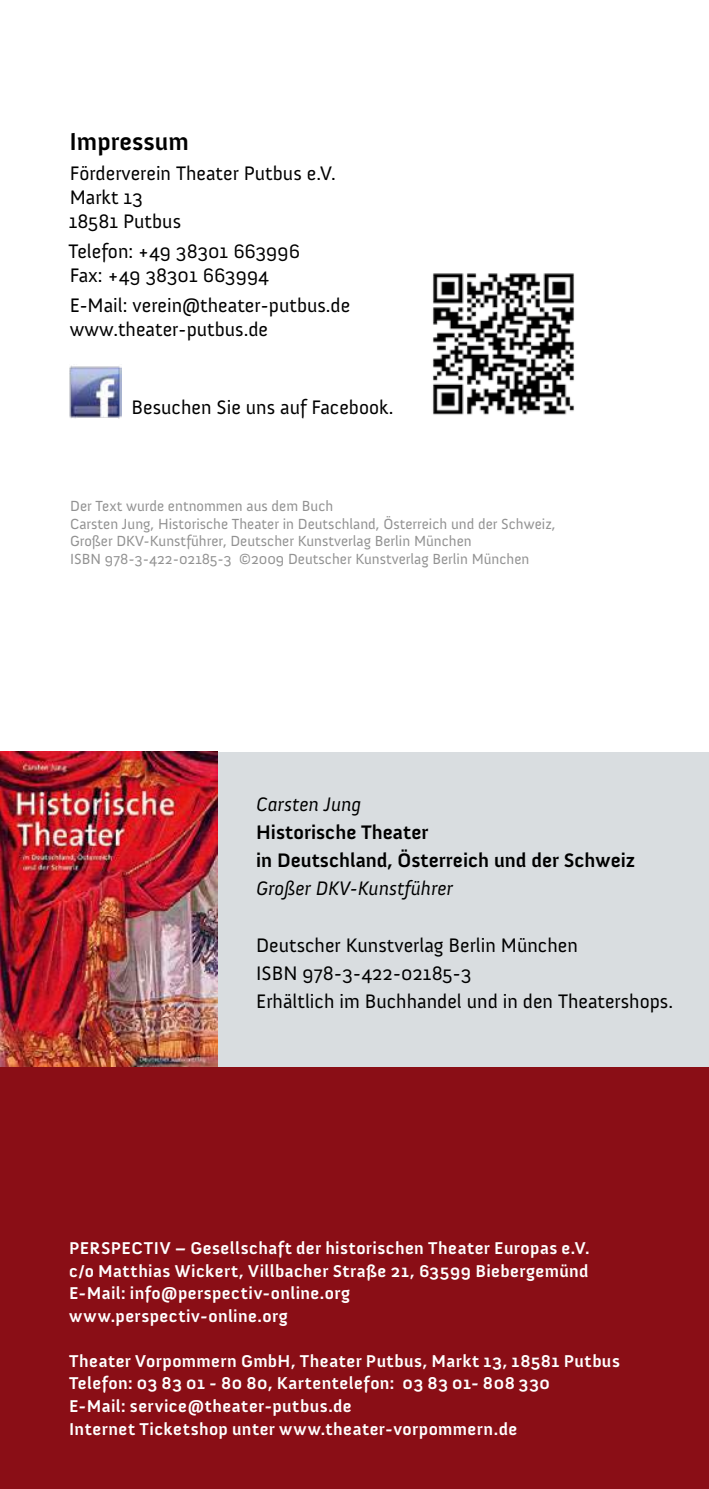
<style>
.page{position:relative;width:709px;height:1489px;background:#fff}
.page>*{position:absolute;margin:0;border:0;box-sizing:border-box;transform-origin:0 0}
.t1{font:700 25px "Anivers";color:#000}
.t2{font:20px/24px "Anivers";color:#000}
.t3{font:700 20px/28px "Anivers";color:#000}
.t4{font:italic 20px "Anivers";color:#000}
.t5{font:700 17.5px/22.5px "Anivers";letter-spacing:.025em;color:#fff}
.t6{font:15px/17.5px "Anivers";color:#929292}
</style>
<div class="page">
<div style="left:0;top:911px;width:709px;height:577px;background:#8a0e16"></div>
<img style="left:69px;top:366px;width:52px;height:52px">
<img style="left:433px;top:273px;width:141px;height:142px">
<div style="left:0;top:751px;width:709px;height:315px;background:#d9dde0"></div>
<img style="left:0;top:751px;width:218px;height:315px">
<h1 class="t1" style="left:69px;top:128px;width:121px">Impressum</h1>
<p class="t2" style="left:69px;top:162px;width:268px">Förderverein Theater Putbus e.V.<br>Markt 13<br>18581 Putbus</p>
<p class="t2" style="left:69px;top:240px;width:233px">Telefon: +49 38301 663996<br>Fax: +49 38301 663994</p>
<p class="t2" style="left:70px;top:294px;width:282px">E-Mail: verein@theater-putbus.de www.theater-putbus.de</p>
<p class="t2" style="left:132px;top:395px;width:263px">Besuchen Sie uns auf Facebook.</p>
<p class="t6" style="left:70px;top:497px;width:487px">Der Text wurde entnommen aus dem Buch<br>Carsten Jung, Historische Theater in Deutschland, Österreich und der Schweiz, Großer DKV-Kunstführer, Deutscher Kunstverlag Berlin München<br>ISBN 978-3-422-02185-3 ©2009 Deutscher Kunstverlag Berlin München</p>
<p class="t4" style="left:256px;top:793px;width:107px">Carsten Jung</p>
<p class="t3" style="left:256px;top:818px;width:381px">Historische Theater<br>in Deutschland, Österreich und der Schweiz</p>
<p class="t4" style="left:256px;top:877px;width:198px">Großer DKV-Kunstführer</p>
<p class="t2" style="left:256px;top:931px;width:418px;line-height:28px">Deutscher Kunstverlag Berlin München<br>ISBN 978-3-422-02185-3<br>Erhältlich im Buchhandel und in den Theatershops.</p>
<p class="t5" style="left:69px;top:1237px;width:522px">PERSPECTIV – Gesellschaft der historischen Theater Europas e.V. c/o Matthias Wickert, Villbacher Straße 21, 63599 Biebergemünd E-Mail: info@perspectiv-online.org<br>www.perspectiv-online.org</p>
<p class="t5" style="left:69px;top:1349px;width:552px">Theater Vorpommern GmbH, Theater Putbus, Markt 13, 18581 Putbus Telefon: 03 83 01 - 80 80, Kartentelefon: 03 83 01- 808 330<br>E-Mail: service@theater-putbus.de<br>Internet Ticketshop unter www.theater-vorpommern.de</p>
</div>
